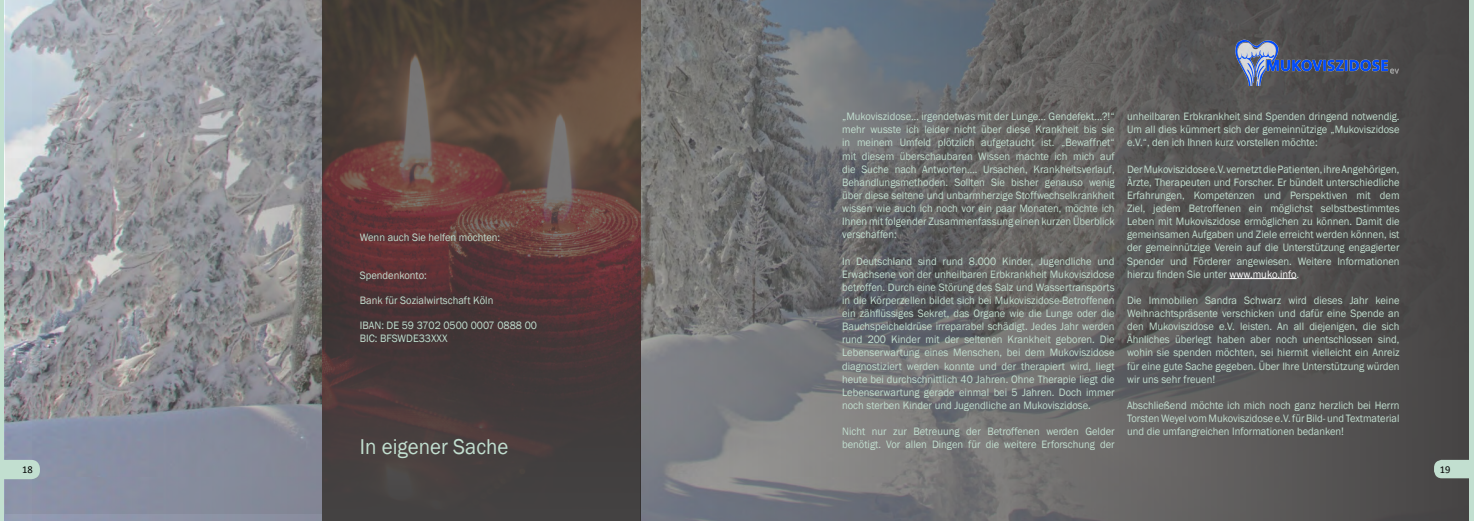
<style>
.page{position:relative;width:1474px;height:521px;background:#fff}
.page>*{position:absolute;margin:0;border:0;box-sizing:border-box;transform-origin:0 0}
.t1{font:22.05px "Franklin Gothic";color:#c2dfd0;scale:.95 1}
.t2{font:11.03px/13.1px "Franklin Gothic";color:#c2dfd0;text-align:justify;scale:.95 1}
.t3{font:10.5px "Calibri";color:#000}
.s1{color:#fff}
</style>
<div class="page">
<svg style="left:1468px;top:0;width:5px;height:521px;background:#a9bfb3"></svg>
<svg style="left:0;top:0;width:5px;height:521px;background:#bfd8ce"></svg>
<img style="left:5px;top:0;width:1463px;height:521px">
<hr style="left:1229px;top:278px;width:67px;height:1px;background:#fff">
<svg style="left:1433px;top:460px;width:40px;height:18px"></svg>
<img style="left:1230px;top:32px;width:173px;height:54px">
<svg style="left:5px;top:0;width:317px;height:513px;background:#92949b"></svg>
<svg style="left:0;top:460px;width:40px;height:19px"></svg>
<svg style="left:322px;top:0;width:319px;height:521px;background:#5d433e"></svg>
<svg style="left:322px;top:292px;width:318px;height:229px;background:#463b3b"></svg>
<p class="t2" style="left:360px;top:231px;width:149px">Wenn auch Sie helfen möchten:</p>
<p class="t2" style="left:360px;top:269px;width:72px">Spendenkonto:</p>
<p class="t2" style="left:360px;top:294px;width:142px">Bank für Sozialwirtschaft Köln</p>
<p class="t2" style="left:360px;top:320px;width:188px;line-height:12.6px">IBAN: DE 59 3702 0500 0007 0888 00<br>BIC: BFSWDE33XXX</p>
<h1 class="t1" style="left:360px;top:433px;width:158px">In eigener Sache</h1>
<p class="t2" style="left:842px;top:110px;width:288px">„Mukoviszidose… irgendetwas mit der Lunge… Gendefekt…?!“ mehr wusste ich leider nicht über diese Krankheit bis sie in meinem Umfeld plötzlich aufgetaucht ist. „Bewaffnet“ mit diesem überschaubaren Wissen machte ich mich auf die Suche nach Antworten…. Ursachen, Krankheitsverlauf, Behandlungsmethoden. Sollten Sie bisher genauso wenig über diese seltene und unbarmherzige Stoffwechselkrankheit wissen wie auch ich noch vor ein paar Monaten, möchte ich Ihnen mit folgender Zusammenfassung einen kurzen Überblick verschaffen:</p>
<p class="t2" style="left:842px;top:255px;width:288px">In Deutschland sind rund 8.000 Kinder, Jugendliche und Erwachsene von der unheilbaren Erbkrankheit Mukoviszidose betroffen. Durch eine Störung des Salz und Wassertransports in die Körperzellen bildet sich bei Mukoviszidose-Betroffenen ein zähflüssiges Sekret, das Organe wie die Lunge oder die Bauchspeicheldrüse irreparabel schädigt. Jedes Jahr werden rund 200 Kinder mit der seltenen Krankheit geboren. Die Lebenserwartung eines Menschen, bei dem Mukoviszidose diagnostiziert werden konnte und der therapiert wird, liegt heute bei durchschnittlich 40 Jahren. Ohne Therapie liegt die Lebenserwartung gerade einmal bei 5 Jahren. Doch immer noch sterben Kinder und Jugendliche an Mukoviszidose.</p>
<p class="t2" style="left:842px;top:425px;width:288px">Nicht nur zur Betreuung der Betroffenen werden Gelder benötigt. Vor allen Dingen für die weitere Erforschung der</p>
<p class="t2" style="left:1127px;top:110px;width:288px">unheilbaren Erbkrankheit sind Spenden dringend notwendig.<br>Um all dies kümmert sich der gemeinnützige „Mukoviszidose e.V.“, den ich Ihnen kurz vorstellen möchte:</p>
<p class="t2" style="left:1127px;top:163px;width:288px">Der Mukoviszidose e.V. vernetzt die Patienten, ihre Angehörigen, Ärzte, Therapeuten und Forscher. Er bündelt unterschiedliche Erfahrungen, Kompetenzen und Perspektiven mit dem Ziel, jedem Betroffenen ein möglichst selbstbestimmtes Leben mit Mukoviszidose ermöglichen zu können. Damit die gemeinsamen Aufgaben und Ziele erreicht werden können, ist der gemeinnützige Verein auf die Unterstützung engagierter Spender und Förderer angewiesen. Weitere Informationen hierzu finden Sie unter <span class="s1">www.muko.info</span>.</p>
<p class="t2" style="left:1127px;top:294px;width:288px">Die Immobilien Sandra Schwarz wird dieses Jahr keine Weihnachtspräsente verschicken und dafür eine Spende an den Mukoviszidose e.V. leisten. An all diejenigen, die sich Ähnliches überlegt haben aber noch unentschlossen sind, wohin sie spenden möchten, sei hiermit vielleicht ein Anreiz für eine gute Sache gegeben. Über Ihre Unterstützung würden wir uns sehr freuen!</p>
<p class="t2" style="left:1127px;top:399px;width:288px">Abschließend möchte ich mich noch ganz herzlich bei Herrn Torsten Weyel vom Mukoviszidose e.V. für Bild- und Textmaterial und die umfangreichen Informationen bedanken!</p>
<p class="t3" style="left:22px;top:463px;width:12px">18</p>
<p class="t3" style="left:1439px;top:463px;width:12px">19</p>
</div>
